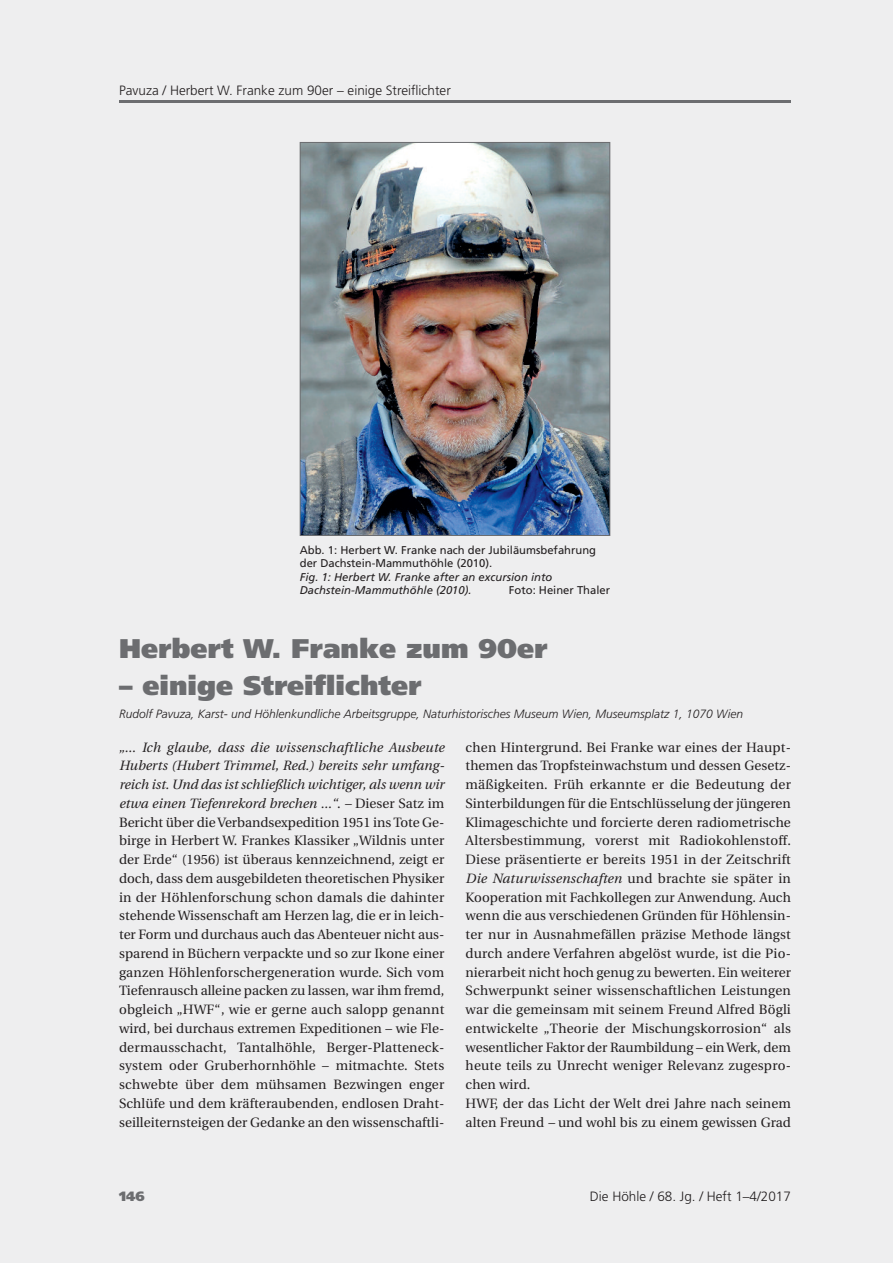
<style>
.page{position:relative;width:893px;height:1263px;background:#eeeeef}
.page>*{position:absolute;margin:0;border:0;box-sizing:border-box;transform-origin:0 0}
.t1{font:900 27px "Frutiger";color:#6c6d70}
.t2{font:13.5px/18.8px "Utopia";letter-spacing:.01em;color:#231f20;text-align:justify}
.t3{font:300 13.5px "Frutiger";color:#231f20}
.t4{font:900 13.5px "Frutiger";color:#6c6d70}
.t5{font:italic 300 12px "Frutiger";color:#231f20}
.t6{font:11.25px/13.5px "Frutiger";color:#231f20}
.t7{font:italic 11.25px/13.5px "Frutiger";color:#231f20}
.s1{font-style:italic}
</style>
<div class="page">
<hr style="left:119px;top:100px;width:672px;height:3px;background:#6c6d70">
<img style="left:302px;top:144px;width:306px;height:390px">
<div style="left:300px;top:142px;width:310px;height:394px;border:1px solid #6c6d70"></div>
<p class="t3" style="left:119px;top:85px;width:333px">Pavuza / Herbert W. Franke zum 90er – einige Streiflichter</p>
<p class="t6" style="left:300px;top:544px;width:298px">Abb. 1: Herbert W. Franke nach der Jubiläumsbefahrung der Dachstein-Mammuthöhle (2010).</p>
<p class="t7" style="left:300px;top:571px;width:254px">Fig. 1: Herbert W. Franke after an excursion into<br>Dachstein-Mammuthöhle (2010).</p>
<p class="t6" style="left:509px;top:584px;width:103px">Foto: Heiner Thaler</p>
<h1 class="t1" style="left:119px;top:637px;width:430px">Herbert W. Franke zum 90er</h1>
<h1 class="t1" style="left:119px;top:675px;width:304px">– einige Streiflichter</h1>
<p class="t5" style="left:119px;top:709px;width:626px">Rudolf Pavuza, Karst- und Höhlenkundliche Arbeitsgruppe, Naturhistorisches Museum Wien, Museumsplatz 1, 1070 Wien</p>
<p class="t2" style="left:119px;top:739px;width:327px"><span class="s1">„... Ich glaube, dass die wissenschaftliche Ausbeute Huberts (Hubert Trimmel, Red.) bereits sehr umfang&shy;reich ist. Und das ist schließlich wichtiger, als wenn wir etwa einen Tiefenrekord brechen ...“</span>. <span class="s1">–</span> Dieser Satz im Bericht über dieVerbandsexpedition 1951 ins Tote Ge&shy;birge in Herbert W. Frankes Klassiker „Wildnis unter der Erde“ (1956) ist überaus kennzeichnend, zeigt er doch, dass dem ausgebildeten theoretischen Physiker in der Höhlenforschung schon damals die dahinter stehende Wissenschaft am Herzen lag, die er in leich&shy;ter Form und durchaus auch das Abenteuer nicht aus&shy;sparend in Büchern verpackte und so zur Ikone einer ganzen Höhlenforschergeneration wurde. Sich vom Tiefenrausch alleine packen zu lassen, war ihm fremd, obgleich „HWF“, wie er gerne auch salopp genannt wird, bei durchaus extremen Expeditionen – wie Fle&shy;dermausschacht, Tantalhöhle, Berger-Platteneck&shy;system oder Gruberhornhöhle – mitmachte. Stets schwebte über dem mühsamen Bezwingen enger Schlüfe und dem kräfteraubenden, endlosen Draht&shy;seilleiternsteigen der Gedanke an den wissenschaftli-</p>
<p class="t2" style="left:466px;top:739px;width:327px;text-align:left">chen Hintergrund. Bei Franke war eines der Haupt&shy;themen das Tropfsteinwachstum und dessen Gesetz&shy;mäßigkeiten. Früh erkannte er die Bedeutung der Sinterbildungen für die Entschlüsselung der jüngeren Klimageschichte und forcierte deren radiometrische Altersbestimmung, vorerst mit Radiokohlenstoff.<br>Diese präsentierte er bereits 1951 in der Zeitschrift <span class="s1">Die Naturwissenschaften</span> und brachte sie später in Kooperation mit Fachkollegen zur Anwendung. Auch wenn die aus verschiedenen Gründen für Höhlensin&shy;ter nur in Ausnahmefällen präzise Methode längst durch andere Verfahren abgelöst wurde, ist die Pio&shy;nierarbeit nicht hoch genug zu bewerten. Ein weiterer Schwerpunkt seiner wissenschaftlichen Leistungen war die gemeinsam mit seinem Freund Alfred Bögli entwickelte „Theorie der Mischungskorrosion“ als wesentlicher Faktor der Raumbildung – einWerk, dem heute teils zu Unrecht weniger Relevanz zugespro&shy;chen wird.<br>HWF, der das Licht der Welt drei Jahre nach seinem alten Freund <span class="s1">–</span> und wohl bis zu einem gewissen Grad</p>
<p class="t4" style="left:119px;top:1191px;width:27px">146</p>
<p class="t3" style="left:590px;top:1191px;width:203px">Die Höhle / 68. Jg. / Heft 1–4/2017</p>
</div>
